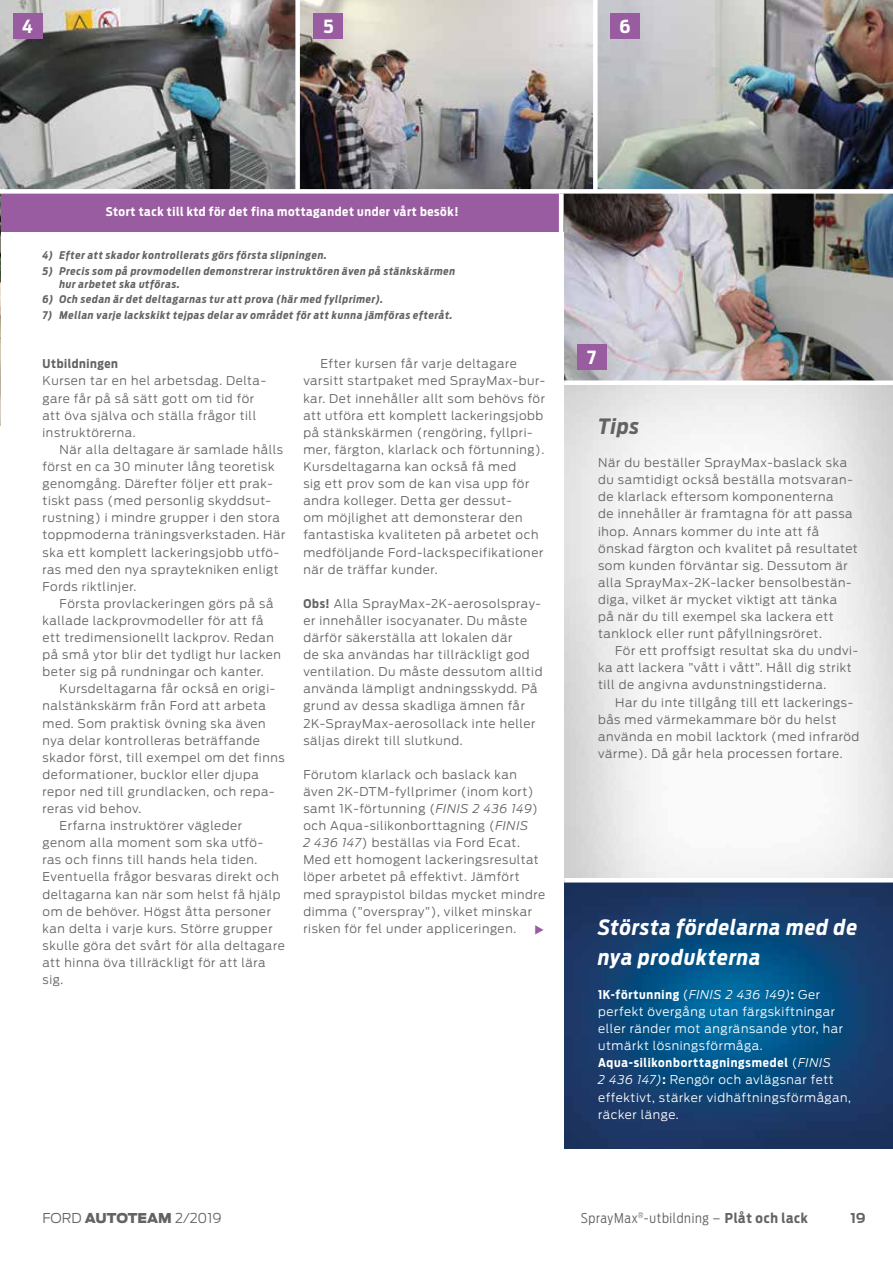
<style>
.page{position:relative;width:893px;height:1263px;background:#fff}
.page>*{position:absolute;margin:0;border:0;box-sizing:border-box;transform-origin:0 0}
.t1{font:italic 700 21px/30px "Ford Antenna Cond";letter-spacing:.045em;color:#fff}
.t2{font:italic 700 21px "Ford Antenna Cond";color:#636362}
.t3{font:700 18px "Ford Antenna Cond";color:#fff}
.t4{font:300 13.5px "Ford Antenna Cond";letter-spacing:.05em;color:#636362}
.t5{font:300 13.5px "Ford Antenna";color:#636362}
.t6{font:700 13.5px "Ford Antenna";color:#636362}
.t7{font:300 12px/17.1px "Ford Antenna";letter-spacing:.05em;color:#636362}
.t8{font:300 12px/17.1px "Ford Antenna";letter-spacing:.05em;color:#fff}
.t9{font:700 12px "Ford Antenna Cond";letter-spacing:.05em;color:#fff}
.t10{font:700 12px "Ford Antenna Cond";letter-spacing:.05em;color:#636362}
.t11{font:italic 700 10.5px/12.6px "Ford Antenna Cond";letter-spacing:.06em;color:#636362}
.s1{font-family:"Ford Antenna Cond";font-weight:700}
.s2{font-style:italic}
.s3{font-family:"Ford Antenna";font-weight:300}
.s4{font-family:"Ford Antenna";font-weight:300;font-style:italic}
.s5{font-weight:700}
.s6{font-weight:900}
</style>
<div class="page">
<img style="left:564px;top:385px;width:329px;height:763px">
<div style="left:1px;top:190px;width:562px;height:41px;background:#9a5ca1"></div>
<img style="left:1px;top:0;width:294px;height:189px">
<img style="left:300px;top:0;width:293px;height:189px">
<img style="left:598px;top:0;width:295px;height:189px">
<img style="left:564px;top:194px;width:329px;height:186px">
<div style="left:13px;top:13px;width:30px;height:25px;background:#9a5ca1"></div>
<div style="left:314px;top:13px;width:29px;height:25px;background:#9a5ca1"></div>
<div style="left:610px;top:13px;width:30px;height:25px;background:#9a5ca1"></div>
<div style="left:577px;top:344px;width:30px;height:26px;background:#9a5ca1"></div>
<hr style="left:559px;top:194px;width:4px;height:640px;background:#fff">
<div style="left:0;top:189px;width:893px;height:5px;background:#fff"></div>
<hr style="left:564px;top:878px;width:329px;height:4px;background:#fff">
<h2 class="t3" style="left:22px;top:10px;width:12px">4</h2>
<h2 class="t3" style="left:323px;top:10px;width:12px">5</h2>
<h2 class="t3" style="left:620px;top:10px;width:13px">6</h2>
<p class="t9" style="left:106px;top:201px;width:354px">Stort tack till ktd för det fina mottagandet under vårt besök!</p>
<p class="t11" style="left:43px;top:248px;width:286px">4) Efter att skador kontrollerats görs första slipningen.</p>
<p class="t11" style="left:60px;top:263px;width:397px;text-indent:-17px">5) Precis som på provmodellen demonstrerar instruktören även på stänkskärmen hur arbetet ska utföras.</p>
<p class="t11" style="left:43px;top:292px;width:342px">6) Och sedan är det deltagarnas tur att prova (här med fyllprimer).</p>
<p class="t11" style="left:43px;top:307px;width:412px">7) Mellan varje lackskikt tejpas delar av området för att kunna jämföras efteråt.</p>
<p class="t10" style="left:43px;top:353px;width:77px">Utbildningen</p>
<p class="t7" style="left:43px;top:371px;width:225px">Kursen tar en hel arbetsdag. Delta&shy;gare får på så sätt gott om tid för att öva själva och ställa frågor till instruktörerna.</p>
<p class="t7" style="left:43px;top:440px;width:244px;text-indent:17px">När alla deltagare är samlade hålls först en ca 30 minuter lång teoretisk genomgång. Därefter följer ett prak&shy;tiskt pass (med personlig skyddsut&shy;rustning) i mindre grupper i den stora toppmoderna träningsverkstaden. Här ska ett komplett lackeringsjobb utfö&shy;ras med den nya spraytekniken enligt Fords riktlinjer.</p>
<p class="t7" style="left:43px;top:593px;width:240px;text-indent:17px">Första provlackeringen görs på så kallade lackprovmodeller för att få ett tredimensionellt lackprov. Redan på små ytor blir det tydligt hur lacken beter sig på rundningar och kanter.</p>
<p class="t7" style="left:60px;top:679px;width:217px">Kursdeltagarna får också en origi-</p>
<p class="t7" style="left:43px;top:696px;width:225px">nalstänkskärm från Ford att arbeta</p>
<p class="t7" style="left:43px;top:713px;width:225px">med. Som praktisk övning ska även</p>
<p class="t7" style="left:43px;top:730px;width:219px">nya delar kontrolleras beträffande</p>
<p class="t7" style="left:43px;top:747px;width:244px">skador först, till exempel om det finns</p>
<p class="t7" style="left:43px;top:764px;width:218px">deformationer, bucklor eller djupa</p>
<p class="t7" style="left:43px;top:782px;width:233px">repor ned till grundlacken, och repa-</p>
<p class="t7" style="left:43px;top:799px;width:100px">reras vid behov.</p>
<p class="t7" style="left:60px;top:816px;width:184px">Erfarna instruktörer vägleder</p>
<p class="t7" style="left:43px;top:833px;width:222px">genom alla moment som ska utfö-</p>
<p class="t7" style="left:43px;top:850px;width:216px">ras och finns till hands hela tiden.</p>
<p class="t7" style="left:43px;top:867px;width:238px">Eventuella frågor besvaras direkt och</p>
<p class="t7" style="left:43px;top:884px;width:240px">deltagarna kan när som helst få hjälp</p>
<p class="t7" style="left:43px;top:901px;width:230px">om de behöver. Högst åtta personer</p>
<p class="t7" style="left:43px;top:918px;width:232px">kan delta i varje kurs. Större grupper</p>
<p class="t7" style="left:43px;top:935px;width:244px">skulle göra det svårt för alla deltagare</p>
<p class="t7" style="left:43px;top:953px;width:224px">att hinna öva tillräckligt för att lära</p>
<p class="t7" style="left:43px;top:970px;width:22px">sig.</p>
<p class="t7" style="left:303px;top:354px;width:243px;text-indent:17px">Efter kursen får varje deltagare varsitt startpaket med SprayMax-bur&shy;kar. Det innehåller allt som behövs för att utföra ett komplett lackeringsjobb på stänkskärmen (rengöring, fyllpri&shy;mer, färgton, klarlack och förtunning).<br>Kursdeltagarna kan också få med<br>sig ett prov som de kan visa upp för andra kolleger. Detta ger dessut-<br>om möjlighet att demonsterar den fantastiska kvaliteten på arbetet och medföljande Ford-lackspecifikationer när de träffar kunder.</p>
<p class="t7" style="left:303px;top:593px;width:241px"><span class="s1">Obs!</span> Alla SprayMax-2K-aerosolspray&shy;er innehåller isocyanater. Du måste därför säkerställa att lokalen där<br>de ska användas har tillräckligt god ventilation. Du måste dessutom alltid använda lämpligt andningsskydd. På grund av dessa skadliga ämnen får 2K-SprayMax-aerosollack inte heller säljas direkt till slutkund.</p>
<p class="t7" style="left:303px;top:764px;width:244px">Förutom klarlack och baslack kan även 2K-DTM-fyllprimer (inom kort) samt 1K-förtunning (<span class="s2">FINIS 2 436 149</span>) och Aqua-silikonborttagning (<span class="s2">FINIS<br>2 436 147</span>) beställas via Ford Ecat.<br>Med ett homogent lackeringsresultat löper arbetet på effektivt. Jämfört med spraypistol bildas mycket mindre dimma (”overspray”), vilket minskar risken för fel under appliceringen.</p>
<h2 class="t3" style="left:587px;top:342px;width:11px">7</h2>
<h1 class="t2" style="left:598px;top:407px;width:42px">Tips</h1>
<p class="t7" style="left:598px;top:453px;width:261px">När du beställer SprayMax-baslack ska du samtidigt också beställa motsvaran&shy;de klarlack eftersom komponenterna<br>de innehåller är framtagna för att passa ihop. Annars kommer du inte att få önskad färgton och kvalitet på resultatet som kunden förväntar sig. Dessutom är alla SprayMax-2K-lacker bensolbestän&shy;diga, vilket är mycket viktigt att tänka<br>på när du till exempel ska lackera ett tanklock eller runt påfyllningsröret.</p>
<p class="t7" style="left:598px;top:641px;width:261px;text-indent:17px">För ett proffsigt resultat ska du undvi&shy;ka att lackera ”vått i vått”. Håll dig strikt till de angivna avdunstningstiderna.</p>
<p class="t7" style="left:598px;top:692px;width:263px;text-indent:17px">Har du inte tillgång till ett lackerings&shy;bås med värmekammare bör du helst använda en mobil lacktork (med infraröd värme). Då går hela processen fortare.</p>
<h1 class="t1" style="left:598px;top:910px;width:261px">Största fördelarna med de nya produkterna</h1>
<p class="t9" style="left:598px;top:984px;width:224px">1K-förtunning <span class="s3">(</span><span class="s4">FINIS 2 436 149)</span>: <span class="s3">Ger</span></p>
<p class="t8" style="left:598px;top:1002px;width:246px">perfekt övergång utan färgskiftningar eller ränder mot angränsande ytor, har utmärkt lösningsförmåga.</p>
<p class="t9" style="left:598px;top:1052px;width:234px">Aqua-silikonborttagningsmedel <span class="s3">(</span><span class="s4">FINIS</span></p>
<p class="t8" style="left:598px;top:1070px;width:254px"><span class="s2">2 436 147)</span><span class="s1">:</span> Rengör och avlägsnar fett effektivt, stärker vidhäftningsförmågan, räcker länge.</p>
<p class="t4" style="left:581px;top:1206px;width:229px">SprayMax<sup>®</sup>-utbildning – <span class="s5">Plåt och lack</span></p>
<p class="t5" style="left:43px;top:1206px;width:181px">FORD <span class="s6">AUTOTEAM</span> 2/2019</p>
<p class="t6" style="left:850px;top:1206px;width:17px">19</p>
</div>
